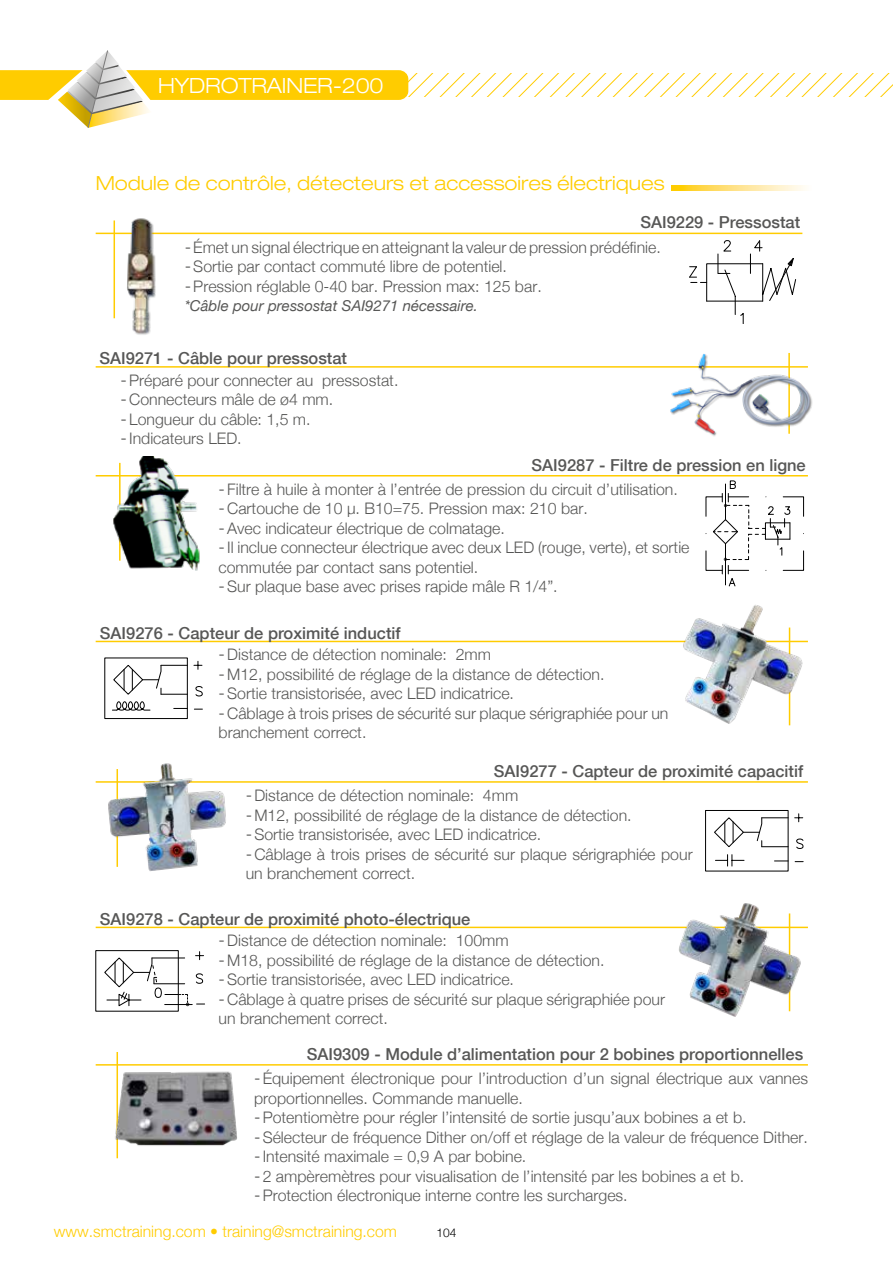
<style>
.page{position:relative;width:893px;height:1263px;background:#fff}
.page>*{position:absolute;margin:0;border:0;box-sizing:border-box;transform-origin:0 0}
.t1{font:300 expanded 21px "Helvetica Neue";letter-spacing:-.005em;color:#fff}
.t2{font:300 expanded 19.5px "Helvetica Neue";color:#fc0}
.t3{font:500 16.5px "Helvetica Neue";color:#575756}
.t4{font:300 15.9px/19.5px "Helvetica Neue";color:#575756}
.t5{font:300 15.75px "Helvetica Neue";color:#fc0}
.t6{font:italic 15px "Helvetica Neue";color:#575756}
.t7{font:300 12px "Helvetica Neue";color:#000}
.s1{font-size:17.4px}
</style>
<div class="page">
<svg style="left:672px;top:186px;width:133px;height:4px"></svg>
<hr style="left:96px;top:366px;width:712px;height:2px;background:#fc0">
<hr style="left:96px;top:475px;width:712px;height:1px;background:#fc0">
<hr style="left:96px;top:641px;width:712px;height:1px;background:#fc0">
<hr style="left:96px;top:781px;width:712px;height:2px;background:#fc0">
<hr style="left:96px;top:927px;width:712px;height:1px;background:#fc0">
<hr style="left:96px;top:1064px;width:712px;height:1px;background:#fc0">
<img style="left:665px;top:353px;width:148px;height:83px">
<img style="left:678px;top:605px;width:127px;height:120px">
<img style="left:105px;top:763px;width:128px;height:108px">
<img style="left:676px;top:903px;width:127px;height:114px">
<img style="left:95px;top:1052px;width:169px;height:107px">
<img style="left:101px;top:457px;width:101px;height:114px">
<hr style="left:96px;top:233px;width:706px;height:1px;background:#fc0">
<img style="left:114px;top:218px;width:54px;height:117px">
<svg style="left:689px;top:240px;width:107px;height:84px"></svg>
<svg style="left:706px;top:481px;width:98px;height:105px"></svg>
<div style="left:105px;top:658px;width:82px;height:61px;border:1px solid #000"></div>
<svg style="left:114px;top:665px;width:73px;height:30px"></svg>
<svg style="left:174px;top:708px;width:13px;height:1px"></svg>
<svg style="left:194px;top:661px;width:8px;height:8px"></svg>
<svg style="left:196px;top:686px;width:6px;height:10px"></svg>
<svg style="left:112px;top:702px;width:38px;height:9px"></svg>
<div style="left:705px;top:810px;width:83px;height:61px;border:1px solid #000"></div>
<svg style="left:714px;top:817px;width:74px;height:30px"></svg>
<svg style="left:774px;top:861px;width:14px;height:1px"></svg>
<svg style="left:715px;top:855px;width:29px;height:11px"></svg>
<svg style="left:795px;top:814px;width:8px;height:8px"></svg>
<svg style="left:796px;top:839px;width:7px;height:9px"></svg>
<div style="left:96px;top:950px;width:82px;height:61px;border:1px solid #000"></div>
<svg style="left:105px;top:951px;width:100px;height:55px"></svg>
<svg style="left:0;top:50px;width:893px;height:78px"></svg>
<h1 class="t1" style="left:158px;top:73px;width:227px">HYDROTRAINER-200</h1>
<p class="t2" style="left:96px;top:172px;width:570px">Module de contrôle, détecteurs et accessoires électriques</p>
<p class="t3" style="left:640px;top:213px;width:161px">SAI9229 - Pressostat</p>
<p class="t4" style="left:185px;top:237px;width:478px"><span class="s1">-</span>Émet un signal électrique en atteignant la valeur de pression prédéfinie. <span class="s1">-</span>Sortie par contact commuté libre de potentiel.<br><span class="s1">-</span>Pression réglable 0-40 bar. Pression max: 125 bar.</p>
<p class="t6" style="left:185px;top:297px;width:295px">*Câble pour pressostat SAI9271 nécessaire.</p>
<p class="t3" style="left:100px;top:348px;width:249px">SAI9271 - Câble pour pressostat</p>
<p class="t4" style="left:121px;top:370px;width:279px"><span class="s1">-</span>Préparé pour connecter au pressostat. <span class="s1">-</span>Connecteurs mâle de ø4 mm.</p>
<p class="t4" style="left:121px;top:409px;width:192px"><span class="s1">-</span> Longueur du câble: 1,5 m. <span class="s1">-</span>Indicateurs LED.</p>
<p class="t3" style="left:532px;top:455px;width:276px">SAI9287 - Filtre de pression en ligne</p>
<p class="t4" style="left:219px;top:479px;width:472px"><span class="s1">-</span> Filtre à huile à monter à l’entrée de pression du circuit d’utilisation. <span class="s1">-</span>Cartouche de 10 µ. B10=75. Pression max: 210 bar.<br><span class="s1">-</span>Avec indicateur électrique de colmatage.<br><span class="s1">-</span>Il inclue connecteur électrique avec deux LED (rouge, verte), et sortie commutée par contact sans potentiel.<br><span class="s1">-</span>Sur plaque base avec prises rapide mâle R 1/4”.</p>
<p class="t3" style="left:100px;top:623px;width:302px">SAI9276 - Capteur de proximité inductif</p>
<p class="t4" style="left:219px;top:645px;width:451px"><span class="s1">-</span>Distance de détection nominale: 2mm<br><span class="s1">-</span>M12, possibilité de réglage de la distance de détection.<br><span class="s1">-</span>Sortie transistorisée, avec LED indicatrice.<br><span class="s1">-</span>Câblage à trois prises de sécurité sur plaque sérigraphiée pour un branchement correct.</p>
<p class="t3" style="left:494px;top:761px;width:311px">SAI9277 - Capteur de proximité capacitif</p>
<p class="t4" style="left:246px;top:785px;width:448px"><span class="s1">-</span>Distance de détection nominale: 4mm<br><span class="s1">-</span>M12, possibilité de réglage de la distance de détection.<br><span class="s1">-</span>Sortie transistorisée, avec LED indicatrice.<br><span class="s1">-</span>Câblage à trois prises de sécurité sur plaque sérigraphiée pour un branchement correct.</p>
<p class="t3" style="left:100px;top:909px;width:372px">SAI9278 - Capteur de proximité photo-électrique</p>
<p class="t4" style="left:219px;top:930px;width:448px"><span class="s1">-</span>Distance de détection nominale: 100mm<br><span class="s1">-</span>M18, possibilité de réglage de la distance de détection.<br><span class="s1">-</span>Sortie transistorisée, avec LED indicatrice.<br><span class="s1">-</span>Câblage à quatre prises de sécurité sur plaque sérigraphiée pour un branchement correct.</p>
<p class="t3" style="left:307px;top:1044px;width:498px">SAI9309 - Module d’alimentation pour 2 bobines proportionnelles</p>
<p class="t4" style="left:254px;top:1068px;width:555px"><span class="s1">-</span>Équipement électronique pour l’introduction d’un signal électrique aux vannes proportionnelles. Commande manuelle.<br><span class="s1">-</span>Potentiomètre pour régler l’intensité de sortie jusqu’aux bobines a et b. <span class="s1">-</span>Sélecteur de fréquence Dither on/off et réglage de la valeur de fréquence Dither. <span class="s1">-</span>Intensité maximale = 0,9 A par bobine.<br><span class="s1">-</span>2 ampèremètres pour visualisation de l’intensité par les bobines a et b. <span class="s1">-</span>Protection électronique interne contre les surcharges.</p>
<p class="t5" style="left:54px;top:1221px;width:345px">www.smctraining.com • training@smctraining.com</p>
<p class="t7" style="left:436px;top:1225px;width:22px">104</p>
</div>
